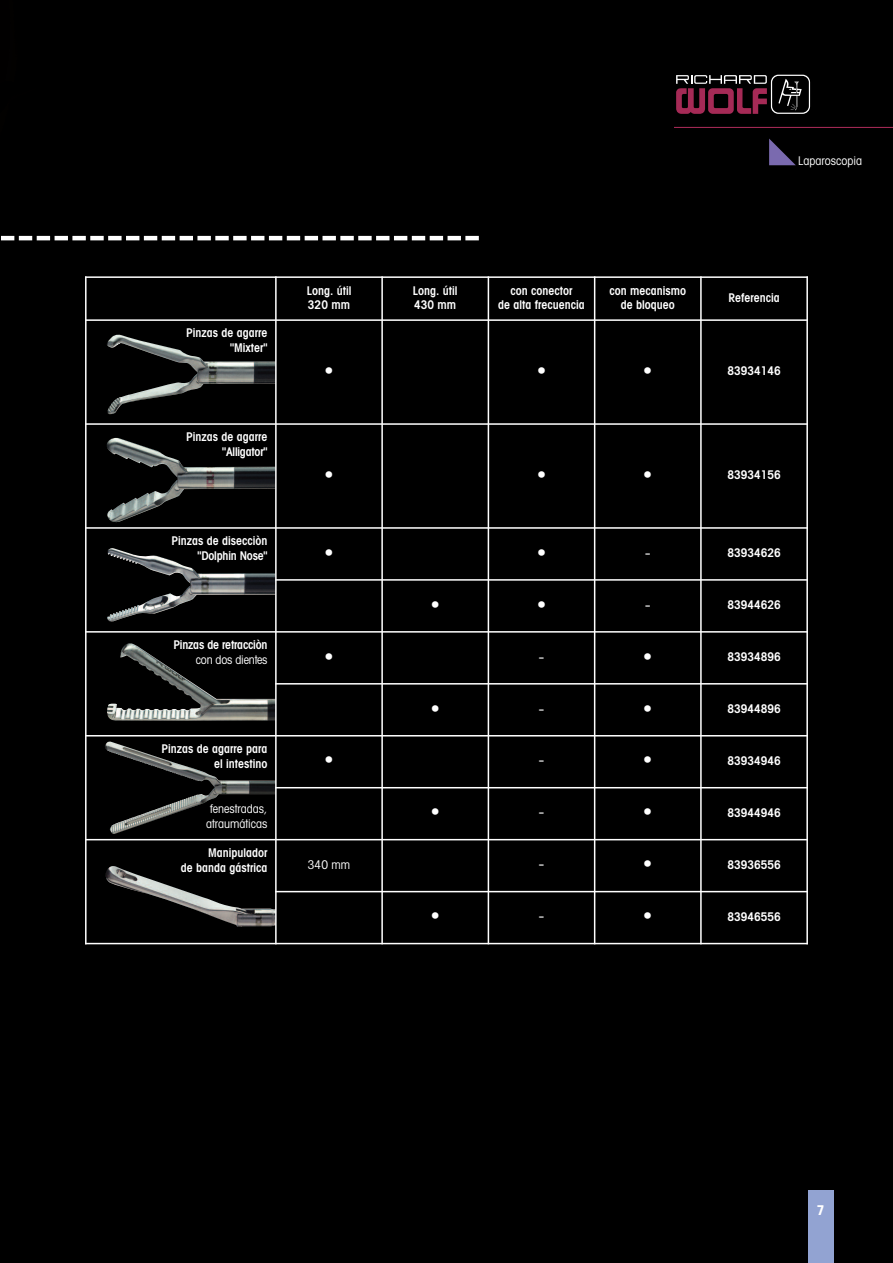
<style>
.page{position:relative;width:893px;height:1263px;background:#000}
.page>*{position:absolute;margin:0;border:0;box-sizing:border-box;transform-origin:0 0}
.t1{font:condensed 18px "Avant Garde";color:#fff}
.t2{font:700 condensed 13.5px "Avant Garde";color:#fff}
.t3{font:600 condensed 12px/15px "Avant Garde";color:#fff;text-align:right}
.t4{font:condensed 12px/15px "Avant Garde";color:#fff;text-align:center}
</style>
<div class="page">
<img style="left:107px;top:335px;width:168px;height:79px">
<img style="left:107px;top:438px;width:168px;height:84px">
<img style="left:107px;top:548px;width:168px;height:74px">
<img style="left:107px;top:643px;width:168px;height:78px">
<img style="left:106px;top:866px;width:169px;height:61px">
<img style="left:105px;top:741px;width:170px;height:93px">
<hr style="left:85px;top:276px;width:2px;height:668px;background:#fff">
<hr style="left:275px;top:276px;width:2px;height:668px;background:#fff">
<hr style="left:381px;top:276px;width:2px;height:668px;background:#fff">
<hr style="left:488px;top:276px;width:1px;height:668px;background:#fff">
<hr style="left:594px;top:276px;width:1px;height:668px;background:#fff">
<hr style="left:700px;top:276px;width:2px;height:668px;background:#fff">
<hr style="left:806px;top:276px;width:2px;height:668px;background:#fff">
<hr style="left:85px;top:276px;width:723px;height:2px;background:#fff">
<hr style="left:85px;top:319px;width:723px;height:2px;background:#fff">
<hr style="left:85px;top:423px;width:723px;height:2px;background:#fff">
<hr style="left:85px;top:527px;width:723px;height:2px;background:#fff">
<hr style="left:275px;top:579px;width:533px;height:2px;background:#fff">
<hr style="left:85px;top:631px;width:723px;height:2px;background:#fff">
<hr style="left:275px;top:683px;width:533px;height:1px;background:#fff">
<hr style="left:85px;top:735px;width:723px;height:1px;background:#fff">
<hr style="left:275px;top:787px;width:533px;height:1px;background:#fff">
<hr style="left:85px;top:839px;width:723px;height:1px;background:#fff">
<hr style="left:275px;top:891px;width:533px;height:1px;background:#fff">
<hr style="left:85px;top:943px;width:723px;height:1px;background:#fff">
<svg style="left:0;top:236px;width:465px;height:4px"></svg>
<hr style="left:465px;top:236px;width:14px;height:4px;background:#fff">
<div style="left:808px;top:1191px;width:25px;height:72px;background:#92a3d2"></div>
<svg style="left:676px;top:75px;width:134px;height:39px;background:#482833"></svg>
<svg style="left:769px;top:139px;width:27px;height:26px"></svg>
<hr style="left:674px;top:127px;width:219px;height:1px;background:#a52a56">
<p class="t4" style="left:798px;top:155px;width:65px">Laparoscopia</p>
<p class="t3" style="left:186px;top:326px;width:83px">Pinzas de agarre "Mixter"</p>
<p class="t3" style="left:186px;top:430px;width:83px">Pinzas de agarre "Alligator"</p>
<p class="t3" style="left:172px;top:534px;width:97px">Pinzas de disecciòn "Dolphin Nose"</p>
<p class="t3" style="left:307px;top:284px;width:46px;line-height:14.4px;text-align:left">Long. útil<br>320 mm</p>
<p class="t3" style="left:413px;top:284px;width:46px;line-height:14.4px;text-align:left">Long. útil<br>430 mm</p>
<p class="t3" style="left:498px;top:284px;width:88px;line-height:14.4px;text-align:center">con conector<br>de alta frecuencia</p>
<p class="t3" style="left:609px;top:284px;width:78px;line-height:14.4px;text-align:center">con mecanismo de bloqueo</p>
<p class="t3" style="left:728px;top:291px;width:53px">Referencia</p>
<h1 class="t1" style="left:324px;top:364px;width:10px">•</h1>
<h1 class="t1" style="left:537px;top:364px;width:10px">•</h1>
<h1 class="t1" style="left:643px;top:364px;width:10px">•</h1>
<p class="t3" style="left:727px;top:365px;width:55px">83934146</p>
<h1 class="t1" style="left:324px;top:468px;width:10px">•</h1>
<h1 class="t1" style="left:537px;top:468px;width:10px">•</h1>
<h1 class="t1" style="left:643px;top:468px;width:10px">•</h1>
<p class="t3" style="left:727px;top:468px;width:55px">83934156</p>
<h1 class="t1" style="left:324px;top:546px;width:10px">•</h1>
<h1 class="t1" style="left:537px;top:546px;width:10px">•</h1>
<h1 class="t1" style="left:645px;top:546px;width:7px">-</h1>
<p class="t3" style="left:727px;top:546px;width:55px">83934626</p>
<h1 class="t1" style="left:431px;top:598px;width:10px">•</h1>
<h1 class="t1" style="left:537px;top:598px;width:10px">•</h1>
<h1 class="t1" style="left:645px;top:598px;width:7px">-</h1>
<p class="t3" style="left:727px;top:598px;width:55px">83944626</p>
<p class="t3" style="left:173px;top:638px;width:96px">Pinzas de retracciòn</p>
<p class="t4" style="left:196px;top:653px;width:73px">con dos dientes</p>
<h1 class="t1" style="left:324px;top:649px;width:10px">•</h1>
<h1 class="t1" style="left:538px;top:649px;width:7px">-</h1>
<h1 class="t1" style="left:643px;top:649px;width:10px">•</h1>
<p class="t3" style="left:727px;top:650px;width:55px">83934896</p>
<p class="t3" style="left:162px;top:742px;width:108px">Pinzas de agarre para el intestino</p>
<p class="t4" style="left:206px;top:802px;width:63px">fenestradas, atraumáticas</p>
<p class="t3" style="left:181px;top:846px;width:88px">Manipulador<br>de banda gástrica</p>
<h1 class="t1" style="left:431px;top:701px;width:10px">•</h1>
<h1 class="t1" style="left:538px;top:701px;width:7px">-</h1>
<h1 class="t1" style="left:643px;top:701px;width:10px">•</h1>
<p class="t3" style="left:727px;top:702px;width:55px">83944896</p>
<h1 class="t1" style="left:324px;top:753px;width:10px">•</h1>
<h1 class="t1" style="left:538px;top:753px;width:7px">-</h1>
<h1 class="t1" style="left:643px;top:753px;width:10px">•</h1>
<p class="t3" style="left:727px;top:754px;width:55px">83934946</p>
<h1 class="t1" style="left:431px;top:805px;width:10px">•</h1>
<h1 class="t1" style="left:538px;top:805px;width:7px">-</h1>
<h1 class="t1" style="left:643px;top:805px;width:10px">•</h1>
<p class="t3" style="left:727px;top:806px;width:55px">83944946</p>
<p class="t4" style="left:308px;top:858px;width:44px">340 mm</p>
<h1 class="t1" style="left:538px;top:857px;width:7px">-</h1>
<h1 class="t1" style="left:643px;top:857px;width:10px">•</h1>
<p class="t3" style="left:727px;top:858px;width:55px">83936556</p>
<h1 class="t1" style="left:431px;top:909px;width:10px">•</h1>
<h1 class="t1" style="left:538px;top:909px;width:7px">-</h1>
<h1 class="t1" style="left:643px;top:909px;width:10px">•</h1>
<p class="t3" style="left:727px;top:910px;width:55px">83946556</p>
<p class="t2" style="left:817px;top:1205px;width:9px">7</p>
</div>
